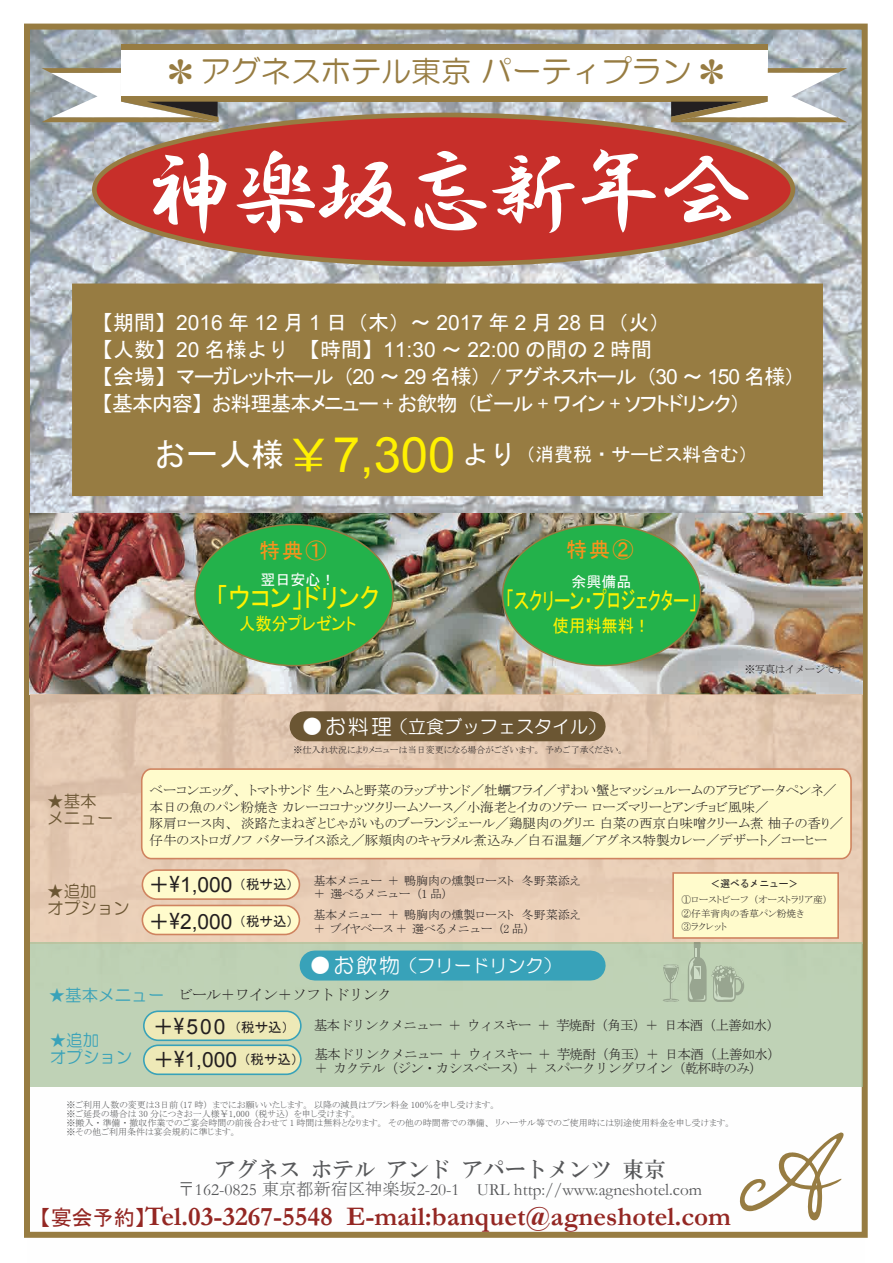
<style>
.page{position:relative;width:893px;height:1263px;background:#fff}
.page>*{position:absolute;margin:0;border:0;box-sizing:border-box;transform-origin:0 0}
.t1{font:93px "HGP Gyoshotai";letter-spacing:-.08em;color:#fff}
.t2{font:30.15px "HG Maru Gothic MPRO";color:#977c42}
.t3{font:700 27px "Garamond";color:#942723}
.t4{font:27px "MS P Gothic";color:#fff101;scale:.9 1}
.t5{font:24px "MS P Gothic";color:#fff101;scale:.7 1}
.t6{font:21.45px "HG Mincho B";color:#57585a}
.t7{font:21px/27px "MS P Gothic";letter-spacing:-.05em;color:#fff}
.t8{font:21px/27px "MS Gothic";color:#fff}
.t9{font:21px/36.9px "Arial";color:#231f20}
.t10{font:21px "MS Gothic";letter-spacing:.1em;color:#f7931d}
.t11{font:19.05px "MS P Gothic";color:#fff}
.t12{font:18px "HG Maru Gothic MPRO";color:#fff}
.t13{font:18px "MS P Gothic";color:#fff101;scale:.9 1}
.t14{font:17.25px "Garamond";color:#57585a}
.t15{font:16.5px/16.5px "HG Maru Gothic MPRO";color:#6b5633}
.t16{font:16.5px/16.5px "HG Maru Gothic MPRO";color:#38a2b9}
.t17{font:15px "MS Mincho";letter-spacing:-.05em;color:#231f20}
.t18{font:15px "MS P Gothic";color:#fff}
.t19{font:13.5px/16.5px "MS P Mincho";color:#231f20}
.t20{font:13.5px/13.5px "MS Mincho";letter-spacing:-.05em;color:#231f20}
.t21{font:13.5px "MS P Gothic";color:#231f20}
.t22{font:12px "MS P Mincho";color:#231f20}
.t23{font:12px "MS Mincho";letter-spacing:-.05em;color:#231f20}
.t24{font:10.5px "MS Mincho";letter-spacing:-.05em;color:#231f20}
.t25{font:9.75px/13.5px "MS P Mincho";color:#231f20}
.t26{font:9.75px "MS Gothic";color:#231f20}
.t27{font:9px/9px "MS P Mincho";color:#57585a}
.t28{font:9px "MS P Mincho";color:#231f20}
.s1{font-family:"HG Mincho B";font-size:40.05px}
.s2{font-family:"Arial"}
.s3{font-family:"MS Gothic"}
.s4{font-family:"MS Gothic";font-size:32.55px}
.s5{font-family:"MS Gothic";font-size:48.9px;color:#fff101}
.s6{font-family:"Arial";font-size:48.9px;color:#fff101}
.s7{font-family:"MS Gothic";font-size:27px}
.s8{font-size:21px}
.s9{font-family:"MS P Gothic";font-size:13.5px}
.s10{font-family:"MS Mincho"}
.s11{font-family:"MS P Mincho"}
.s12{font-family:"MS Gothic";font-size:21px}
.s13{font-family:"Arial";font-size:21px}
.s14{font-family:"MS P Gothic";font-weight:400;font-size:21px}
</style>
<div class="page">
<img style="left:31px;top:31px;width:830px;height:1056px">
<div style="left:24px;top:24px;width:844px;height:1214px;border:6px solid #977c42"></div>
<img style="left:30px;top:513px;width:833px;height:181px">
<div style="left:94px;top:115px;width:699px;height:149px;background:#c72f2a;border-radius:50%"></div>
<div style="left:92px;top:113px;width:703px;height:154px;border:5px solid #977c42;border-radius:50%"></div>
<div style="left:121px;top:44px;width:647px;height:6px;background:#977c42"></div>
<div style="left:121px;top:95px;width:647px;height:7px;background:#977c42"></div>
<div style="left:121px;top:50px;width:647px;height:45px;background:#fff"></div>
<svg style="left:671px;top:68px;width:176px;height:54px"></svg>
<svg style="left:41px;top:68px;width:178px;height:54px"></svg>
<div style="left:72px;top:284px;width:751px;height:212px;background:#977c42"></div>
<div style="left:30px;top:694px;width:832px;height:249px;background:linear-gradient(to bottom,#dec4ae,#eacfb8)"></div>
<div style="left:30px;top:942px;width:832px;height:144px;background:#bfd2b6"></div>
<svg style="left:739px;top:1132px;width:105px;height:89px"></svg>
<svg style="left:663px;top:964px;width:16px;height:38px"></svg>
<svg style="left:694px;top:942px;width:7px;height:6px"></svg>
<svg style="left:688px;top:948px;width:56px;height:54px"></svg>
<div style="left:305px;top:711px;width:286px;height:30px;background:#6b5633"></div>
<div style="left:315px;top:950px;width:276px;height:30px;background:#38a2b9"></div>
<svg style="left:140px;top:767px;width:713px;height:93px;background:#fcf5c7"></svg>
<div style="left:142px;top:905px;width:157px;height:29px;background:#fffbcc;border-radius:14px"></div>
<div style="left:142px;top:905px;width:158px;height:30px;border:2px solid #cf835f;border-radius:14px"></div>
<div style="left:142px;top:870px;width:157px;height:29px;background:#fffbcc;border-radius:14px"></div>
<div style="left:142px;top:869px;width:158px;height:31px;border:2px solid #cf835f;border-radius:14px"></div>
<div style="left:144px;top:1011px;width:157px;height:29px;background:#eee9b7;border-radius:14px"></div>
<div style="left:143px;top:1010px;width:159px;height:31px;border:2px solid #38a2b9;border-radius:14px"></div>
<div style="left:144px;top:1045px;width:157px;height:29px;background:#eee9b7;border-radius:14px"></div>
<div style="left:143px;top:1044px;width:159px;height:31px;border:2px solid #38a2b9;border-radius:14px"></div>
<div style="left:672px;top:872px;width:167px;height:67px;background:#fffbcc;border:2px solid #cf835f"></div>
<div style="left:195px;top:525px;width:198px;height:141px;background:#23b24b;border-radius:50%"></div>
<div style="left:503px;top:525px;width:197px;height:141px;background:#23b24b;border-radius:50%"></div>
<h2 class="t2" style="left:160px;top:56px;width:573px"><span class="s1">＊</span>アグネスホテル東京 パーティプラン<span class="s1">＊</span></h2>
<h1 class="t1" style="left:142px;top:145px;width:611px">神楽坂忘新年会</h1>
<h3 class="t8" style="left:92px;top:309px;width:580px">【期間】<span class="s2">2016</span> 年 <span class="s2">12</span> 月 <span class="s2">1</span> 日（木）～ <span class="s2">2017</span> 年 <span class="s2">2</span> 月 <span class="s2">28</span> 日（火）【人数】<span class="s2">20</span> 名様より　【時間】<span class="s2">11:30</span> ～ <span class="s2">22:00</span> の間の <span class="s2">2</span> 時間</h3>
<h3 class="t7" style="left:103px;top:363px;width:694px;text-indent:-10px"><span class="s3">【会場】</span>マーガレットホール（<span class="s2">20</span> ～ <span class="s2">29</span> 名様） / アグネスホール（<span class="s2">30</span> ～ <span class="s2">150</span> 名様）【基本内容】お料理基本メニュー + お飲物（ビール + ワイン + ソフトドリンク）</h3>
<h3 class="t11" style="left:154px;top:445px;width:596px"><span class="s4">お一人様</span><span class="s5">￥</span><span class="s6">7,300</span> <span class="s7">より</span>（消費税・サービス料含む）</h3>
<h3 class="t10" style="left:259px;top:540px;width:69px">特典①</h3>
<p class="t18" style="left:260px;top:572px;width:76px">翌日安心！</p>
<h3 class="t4" style="left:216px;top:584px;width:183px">「ウコン」ドリンク</h3>
<h3 class="t13" style="left:239px;top:614px;width:132px">人数分プレゼント</h3>
<h3 class="t10" style="left:566px;top:539px;width:69px">特典②</h3>
<p class="t18" style="left:571px;top:574px;width:61px">余興備品</p>
<h3 class="t5" style="left:506px;top:588px;width:275px">「スクリーン・プロジェクター」</h3>
<h3 class="t13" style="left:553px;top:616px;width:110px">使用料無料！</h3>
<h3 class="t12" style="left:302px;top:717px;width:306px"><span class="s8">●お料理</span>（立食ブッフェスタイル）</h3>
<p class="t28" style="left:293px;top:745px;width:332px">※仕入れ状況によりメニューは当日変更になる場合がございます。予めご了承ください。</p>
<p class="t24" style="left:745px;top:664px;width:102px">※写真はイメージです</p>
<p class="t15" style="left:47px;top:793px;width:68px">★基本メニュー</p>
<p class="t19" style="left:150px;top:782px;width:695px">ベーコンエッグ、トマトサンド 生ハムと野菜のラップサンド／牡蠣フライ／ずわい蟹とマッシュルームのアラビアータペンネ／本日の魚のパン粉焼き カレーココナッツクリームソース／小海老とイカのソテー ローズマリーとアンチョビ風味／<br>豚肩ロース肉、淡路たまねぎとじゃがいものブーランジェール／鶏腿肉のグリエ 白菜の西京白味噌クリーム煮 柚子の香り／仔牛のストロガノフ バターライス添え／豚頬肉のキャラメル煮込み／白石温麺／アグネス特製カレー／デザート／コーヒー</p>
<p class="t15" style="left:47px;top:883px;width:84px">★追加<br>オプション</p>
<h3 class="t9" style="left:148px;top:866px;width:146px"><span class="s3">＋\</span>1,000 <span class="s9">（税サ込）</span><span class="s3">＋\</span>2,000 <span class="s9">（税サ込）</span></h3>
<p class="t22" style="left:314px;top:874px;width:269px"><span class="s10">基本メニュー ＋</span> 鴨胸肉の燻製ロースト　冬野菜添え</p>
<p class="t23" style="left:314px;top:888px;width:141px">＋ 選べるメニュー（1 品）</p>
<p class="t22" style="left:314px;top:909px;width:269px"><span class="s10">基本メニュー ＋</span> 鴨胸肉の燻製ロースト　冬野菜添え</p>
<p class="t23" style="left:314px;top:922px;width:223px">＋ <span class="s11">ブイヤベース</span> ＋ 選べるメニュー（2 品）</p>
<h3 class="t12" style="left:310px;top:956px;width:253px"><span class="s8">●お飲物</span>（フリードリンク）</h3>
<p class="t26" style="left:711px;top:878px;width:89px">＜選べるメニュー＞</p>
<p class="t25" style="left:681px;top:893px;width:148px">①ローストビーフ（オーストラリア産）<br>②仔羊背肉の香草パン粉焼き<br>③ラクレット</p>
<p class="t16" style="left:49px;top:986px;width:117px">★基本メニュー</p>
<p class="t16" style="left:50px;top:1032px;width:84px">★追加<br>オプション</p>
<p class="t17" style="left:178px;top:987px;width:216px">ビール＋ワイン＋ソフトドリンク</p>
<p class="t20" style="left:314px;top:1018px;width:468px">基本ドリンクメニュー ＋ ウィスキー ＋ 芋焼酎（角玉）＋ 日本酒（上善如水）</p>
<p class="t21" style="left:153px;top:1020px;width:137px"><span class="s12">＋\</span><span class="s13">500</span> （税サ込）</p>
<h3 class="t9" style="left:153px;top:1041px;width:146px"><span class="s3">＋\</span>1,000 <span class="s9">（税サ込）</span></h3>
<p class="t20" style="left:314px;top:1047px;width:468px">基本ドリンクメニュー ＋ ウィスキー ＋ 芋焼酎（角玉）＋ 日本酒（上善如水）＋ カクテル（ジン・カシスベース）＋ スパークリングワイン（乾杯時のみ）</p>
<p class="t27" style="left:67px;top:1100px;width:666px">※ご利用人数の変更は３日前 (17 時）までにお願いいたします。以降の減員はプラン料金 100％を申し受けます。<br>※ご延長の場合は 30 分につきお一人様￥1,000 （税サ込）を申し受けます。<br>※搬入・準備・撤収作業でのご宴会時間の前後合わせて 1 時間は無料となります。その他の時間帯での準備、リハーサル等でのご使用時には別途使用料金を申し受けます。※その他ご利用条件は宴会規約に準じます。</p>
<h3 class="t6" style="left:214px;top:1158px;width:453px">アグネス ホテル アンド アパートメンツ 東京</h3>
<p class="t14" style="left:178px;top:1178px;width:526px"><span class="s11">〒</span>162-0825 <span class="s11">東京都新宿区神楽坂</span>2-20-1 URL http://www.agneshotel.com</p>
<h3 class="t3" style="left:40px;top:1198px;width:692px"><span class="s14">【宴会予約】</span>Tel.03-3267-5548 E-mail:banquet@agneshotel.com</h3>
</div>
